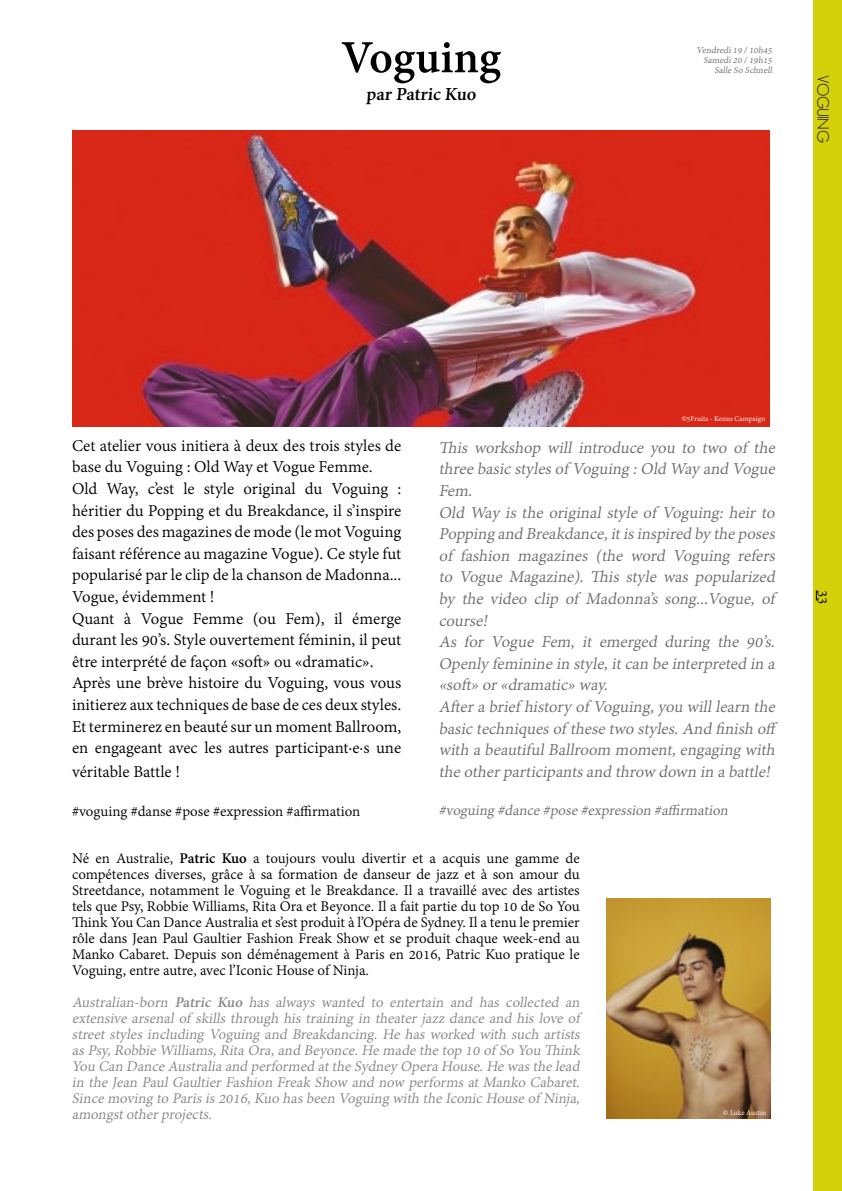
<style>
.page{position:relative;width:842px;height:1191px;background:#fff}
.page>*{position:absolute;margin:0;border:0;box-sizing:border-box;transform-origin:0 0}
.t1{font:700 50px "Adobe Gurmukhi";color:#000}
.t2{font:700 20px "Adobe Gurmukhi";color:#000}
.t3{font:18px/21.6px "Adobe Gurmukhi";color:#000}
.t4{font:italic 18px/21.6px "Adobe Gurmukhi";letter-spacing:-.01em;color:#706f6f}
.t5{font:16px/16px "Adobe Gurmukhi";color:#000;text-align:justify}
.t6{font:italic 16px/16px "Adobe Gurmukhi";color:#878787}
.t7{font:italic 16px "Adobe Gurmukhi";color:#706f6f}
.t8{font:300 16px "Geosans";letter-spacing:-.04em;color:#000}
.t9{font:italic 10px/10px "Adobe Gurmukhi";color:#706f6f;text-align:right}
.t10{font:8px "Adobe Gurmukhi";color:#fff}
.s1{font-weight:700}
</style>
<div class="page">
<div style="left:814px;top:0;width:28px;height:1191px;background:#d4d10b"></div>
<img style="left:607px;top:898px;width:163px;height:220px">
<img style="left:72px;top:130px;width:698px;height:296px">
<h1 class="t1" style="left:341px;top:30px;width:162px">Voguing</h1>
<p class="t2" style="left:366px;top:83px;width:114px">par Patric Kuo</p>
<p class="t9" style="left:696px;top:45px;width:79px">Vendredi19 /10h45<br>Samedi20 /19h15<br>Salle So Schnell</p>
<p class="t8" style="left:832px;top:75px;width:70px;rotate:90deg">VOGUING</p>
<p class="t3" style="left:72px;top:435px;width:331px">Cet atelier vous initiera à deux des trois styles de base du Voguing : Old Way et Vogue Femme.<br>Old Way, c’est le style original du Voguing : héritier du Popping et du Breakdance, il s’inspire des poses des magazines de mode (le mot Voguing faisant référence au magazine Vogue). Ce style fut popularisé par le clip de la chanson de Madonna...<br>Vogue, évidemment !<br>Quant à Vogue Femme (ou Fem), il émerge durant les 90’s. Style ouvertement féminin, il peut être interprété de façon «soft» ou «dramatic».<br>Après une brève histoire du Voguing, vous vous initierez aux techniques de base de ces deux styles.<br>Et terminerez en beauté sur un moment Ballroom, en engageant avec les autres participant·e·s une</p>
<p class="t3" style="left:72px;top:761px;width:109px">véritable Battle !</p>
<p class="t5" style="left:72px;top:803px;width:290px">#voguing #danse #pose #expression #affirmation</p>
<p class="t10" style="left:682px;top:414px;width:85px">©5Fruits - Kenzo Campaign</p>
<p class="t4" style="left:439px;top:437px;width:342px">This workshop will introduce you to two of the three basic stylesof Voguing :Old Way and Vogue Fem.<br>Old Way is the original style of Voguing: heir to Popping and Breakdance,itisinspired by the poses of fashion magazines (the word Voguing refers to Vogue Magazine). This style was popularized by the video clip of Madonna’s song...Vogue, of course!<br>As for Vogue Fem, it emerged during the 90’s.<br>Openly feminine in style,itcan be interpreted in a «soft» or«dramatic» way.<br>Aftera brief history of Voguing,you willlearn the basic techniquesof these two styles.And finish off with a beautifulBallroom moment,engaging with the otherparticipantsand throw down in a battle!</p>
<p class="t7" style="left:439px;top:801px;width:294px">#voguing #dance #pose #expression #affirmation</p>
<p class="t5" style="left:72px;top:850px;width:509px">Né en Australie, <span class="s1">Patric Kuo</span> a toujours voulu divertir et a acquis une gamme de compétences diverses, grâce à sa formation de danseur de jazz et à son amour du Streetdance, notamment le Voguing et le Breakdance. Il a travaillé avec des artistes tels que Psy, Robbie Williams, Rita Ora et Beyonce. Il a fait partie du top 10 de So You Think You Can Dance Australia et s’est produit à l’Opéra de Sydney. Il a tenu le premier rôle dans Jean Paul Gaultier Fashion Freak Show et se produit chaque week-end au Manko Cabaret. Depuis son déménagement à Paris en 2016, Patric Kuo pratique le Voguing, entre autre, avec l’Iconic House of Ninja.</p>
<p class="t6" style="left:72px;top:994px;width:512px">Australian-born <span class="s1">Patric Kuo</span> has always wanted to entertain and has collected an extensive arsenal of skills through his training in theater j azz dance and his love of street styles including Voguing and Breakdancing. He has worked with such artists asPsy,Robbie Williams,Rita Ora,and Beyonce.He made the top 10 of So You Think You Can Dance Australia and performed atthe Sydney Opera House.He wasthe lead in the Jean Paul Gaultier Fashion Freak Show and now performs at Manko Cabaret.<br>Since moving to Parisis2016,Kuo hasbeen Voguing with the Iconic House of Ninj a, amongstotherproj ects.</p>
<p class="t10" style="left:723px;top:1108px;width:44px">© Luke Austin</p>
<p class="t5" style="left:831px;top:590px;width:16px;rotate:90deg">33</p>
</div>
